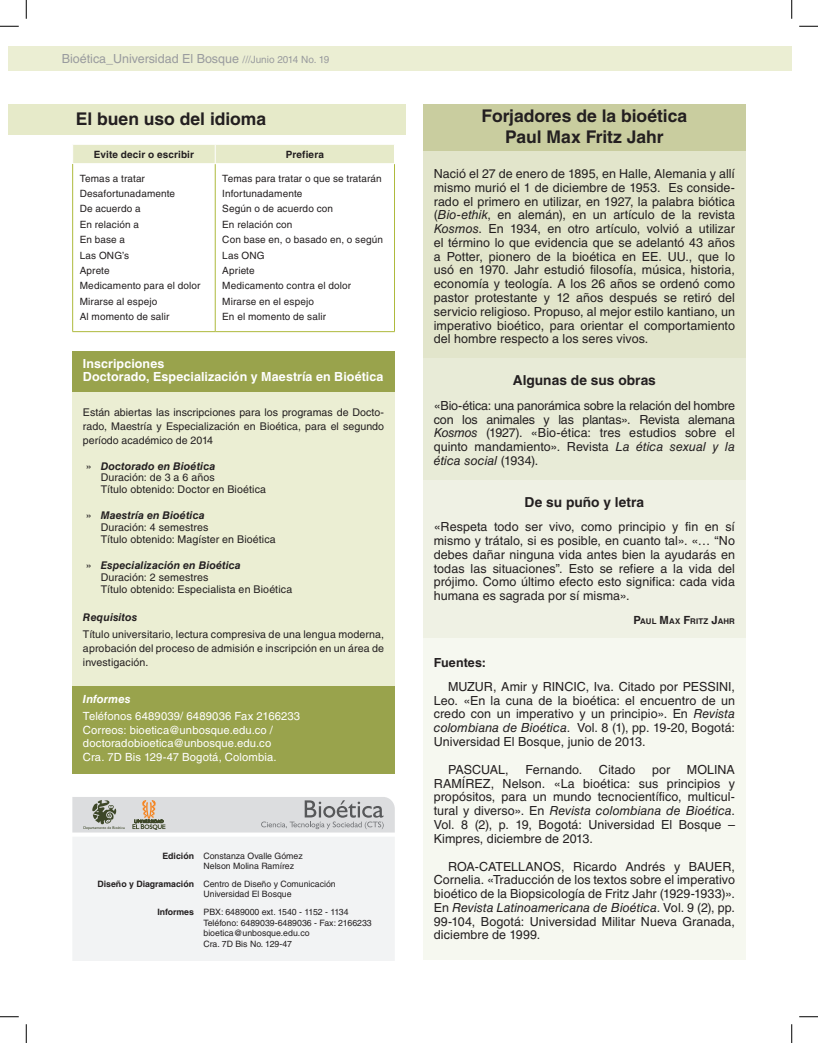
<style>
.page{position:relative;width:818px;height:1043px;background:#fff}
.page>*{position:absolute;margin:0;border:0;box-sizing:border-box;transform-origin:0 0}
.titulo{font:700 17.5px/21px "Helvetica LT Std";letter-spacing:-.005em;color:#231f20;text-align:center}
.nombre_libro{font:700 13.75px "Helvetica LT Std";color:#231f20}
.texto_corrido{font:12.5px/13.8px "Helvetica LT Std";letter-spacing:.005em;color:#231f20;text-align:justify}
.nombre_libro-2{font:700 12.5px/12.5px "Helvetica LT Std";letter-spacing:.005em;color:#fff}
.t1{font:12.5px "Helvetica LT Std";color:#999b9e}
.nombre_libro-3{font:700 12.5px "Helvetica LT Std";letter-spacing:.005em;color:#231f20}
.texto_corrido-2{font:11.25px/13.8px "Helvetica LT Std";letter-spacing:.01em;color:#fff}
.nombre_libro-4{font:italic 700 11.25px "Helvetica LT Std";letter-spacing:.005em;color:#fff}
.texto_corrido-3{font:10.62px/13.8px "Helvetica LT Std";letter-spacing:.01em;color:#231f20}
.nombre_libro-5{font:italic 700 10.62px "Helvetica LT Std";letter-spacing:.01em;color:#231f20}
.tabla{font:10px "Helvetica LT Std";letter-spacing:.015em;color:#231f20}
.tabla-2{font:700 10px "Helvetica LT Std";letter-spacing:.015em;color:#231f20}
.t2{font:8.75px/10.5px "Helvetica LT Std";color:#231f20}
.t3{font:700 8.75px "Helvetica LT Std";color:#231f20}
.texto_corrido-4{font:700 7.88px "Helvetica LT Std";letter-spacing:.02em;color:#231f20}
.s1{font-size:10px}
.s2{font-weight:400;font-style:normal}
.s3{font-weight:700}
.s4{font-style:italic}
.s5{font-size:11.25px}
</style>
<div class="page">
<div style="left:9px;top:46px;width:782px;height:24px;background:#ebeed3"></div>
<div style="left:423px;top:638px;width:322px;height:322px;background:#f6f8f0"></div>
<div style="left:423px;top:104px;width:322px;height:254px;background:#e2e5cb"></div>
<div style="left:423px;top:358px;width:322px;height:122px;background:#e8ebd7"></div>
<div style="left:423px;top:480px;width:322px;height:158px;background:#eff1e4"></div>
<div style="left:423px;top:104px;width:322px;height:46px;background:#c9cd9f"></div>
<div style="left:72px;top:365px;width:323px;height:337px;background:#ebeed3"></div>
<div style="left:72px;top:685px;width:323px;height:88px;background:#99a34c"></div>
<div style="left:72px;top:351px;width:323px;height:41px;background:#99a34c"></div>
<div style="left:9px;top:104px;width:397px;height:30px;background:#e6eac9"></div>
<hr style="left:215px;top:164px;width:1px;height:167px;background:#aeba3c">
<hr style="left:394px;top:164px;width:1px;height:167px;background:#aeba3c">
<hr style="left:72px;top:331px;width:143px;height:1px;background:#aeba3c">
<hr style="left:215px;top:331px;width:180px;height:1px;background:#aeba3c">
<div style="left:73px;top:145px;width:321px;height:18px;background:#e6eac9"></div>
<hr style="left:72px;top:164px;width:1px;height:167px;background:#aeba3c">
<div style="left:72px;top:836px;width:323px;height:124px;background:#f2f3f4"></div>
<svg style="left:72px;top:797px;width:323px;height:35px"></svg>
<svg style="left:0;top:25px;width:19px;height:2px"></svg>
<svg style="left:799px;top:25px;width:19px;height:2px"></svg>
<svg style="left:0;top:1016px;width:19px;height:1px"></svg>
<svg style="left:799px;top:1016px;width:19px;height:1px"></svg>
<svg style="left:25px;top:0;width:2px;height:19px"></svg>
<svg style="left:25px;top:1024px;width:2px;height:18px"></svg>
<svg style="left:791px;top:0;width:1px;height:19px"></svg>
<svg style="left:791px;top:1024px;width:1px;height:18px"></svg>
<p class="t1" style="left:62px;top:51px;width:269px">Bioética_Universidad El Bosque <span class="s1">///Junio 2014 No. 19</span></p>
<p class="titulo" style="left:76px;top:108px;width:192px">El buen uso del idioma</p>
<p class="tabla-2" style="left:94px;top:148px;width:102px">Evite decir o escribir</p>
<p class="tabla-2" style="left:286px;top:148px;width:40px">Prefiera</p>
<p class="tabla" style="left:80px;top:172px;width:67px">Temas a tratar</p>
<p class="tabla" style="left:80px;top:188px;width:97px">Desafortunadamente</p>
<p class="tabla" style="left:80px;top:203px;width:62px">De acuerdo a</p>
<p class="tabla" style="left:80px;top:218px;width:61px">En relación a</p>
<p class="tabla" style="left:80px;top:234px;width:47px">En base a</p>
<p class="tabla" style="left:80px;top:249px;width:51px">Las ONG’s</p>
<p class="tabla" style="left:80px;top:265px;width:31px">Aprete</p>
<p class="tabla" style="left:80px;top:280px;width:122px">Medicamento para el dolor</p>
<p class="tabla" style="left:80px;top:295px;width:79px">Mirarse al espejo</p>
<p class="tabla" style="left:80px;top:311px;width:91px">Al momento de salir</p>
<p class="tabla" style="left:222px;top:172px;width:161px">Temas para tratar o que se tratarán</p>
<p class="tabla" style="left:222px;top:188px;width:82px">Infortunadamente</p>
<p class="tabla" style="left:222px;top:203px;width:112px">Según o de acuerdo con</p>
<p class="tabla" style="left:222px;top:218px;width:72px">En relación con</p>
<p class="tabla" style="left:222px;top:234px;width:162px">Con base en, o basado en, o según</p>
<p class="tabla" style="left:222px;top:249px;width:44px">Las ONG</p>
<p class="tabla" style="left:222px;top:265px;width:34px">Apriete</p>
<p class="tabla" style="left:222px;top:280px;width:130px">Medicamento contra el dolor</p>
<p class="tabla" style="left:222px;top:295px;width:93px">Mirarse en el espejo</p>
<p class="tabla" style="left:222px;top:311px;width:105px">En el momento de salir</p>
<p class="nombre_libro-2" style="left:83px;top:357px;width:302px">Inscripciones<br>Doctorado, Especialización y Maestría en Bioética</p>
<p class="texto_corrido-3" style="left:83px;top:405px;width:303px;text-align:justify">Están abiertas las inscripciones para los programas de Docto&shy;rado, Maestría y Especialización en Bioética, para el segundo período académico de 2014</p>
<p class="nombre_libro-5" style="left:86px;top:459px;width:131px"><span class="s2">»</span> Doctorado en Bioética</p>
<p class="texto_corrido-3" style="left:101px;top:472px;width:167px;line-height:11.9px">Duración: de 3 a 6 años<br>Título obtenido: Doctor en Bioética</p>
<p class="nombre_libro-5" style="left:86px;top:509px;width:120px"><span class="s2">»</span> Maestría en Bioética</p>
<p class="texto_corrido-3" style="left:101px;top:521px;width:177px;line-height:11.9px">Duración: 4 semestres<br>Título obtenido: Magíster en Bioética</p>
<p class="nombre_libro-5" style="left:86px;top:559px;width:157px"><span class="s2">»</span> Especialización en Bioética</p>
<p class="texto_corrido-3" style="left:101px;top:571px;width:193px;line-height:11.9px">Duración: 2 semestres<br>Título obtenido: Especialista en Bioética</p>
<p class="nombre_libro-5" style="left:83px;top:610px;width:56px">Requisitos</p>
<p class="texto_corrido-3" style="left:83px;top:627px;width:303px;text-align:justify">Título universitario, lectura compresiva de una lengua moderna, aprobación del proceso de admisión e inscripción en un área de investigación.</p>
<p class="nombre_libro-4" style="left:83px;top:691px;width:49px">Informes</p>
<p class="texto_corrido-2" style="left:83px;top:709px;width:219px">Teléfonos 6489039/ 6489036 Fax 2166233<br>Correos: bioetica@unbosque.edu.co / doctoradobioetica@unbosque.edu.co<br>Cra. 7D Bis 129-47 Bogotá, Colombia.</p>
<p class="t2" style="left:203px;top:850px;width:101px;text-indent:-41px"><span class="s3">Edición</span> Constanza Ovalle Gómez<br>Nelson Molina Ramírez</p>
<p class="t2" style="left:203px;top:878px;width:134px">Centro de Diseño y Comunicación<br>Universidad El Bosque</p>
<p class="t2" style="left:203px;top:906px;width:170px">PBX: 6489000 ext. 1540 - 1152 - 1134<br>Teléfono: 6489039-6489036 - Fax: 2166233 bioetica@unbosque.edu.co<br>Cra. 7D Bis No. 129-47</p>
<p class="t3" style="left:97px;top:878px;width:98px">Diseño y Diagramación</p>
<p class="t3" style="left:157px;top:906px;width:38px">Informes</p>
<p class="titulo" style="left:481px;top:105px;width:207px">Forjadores de la bioética<br>Paul Max Fritz Jahr</p>
<p class="texto_corrido" style="left:434px;top:167px;width:303px">Nació el 27 de enero de 1895, en Halle, Alemania y allí mismo murió el 1 de diciembre de 1953. Es conside&shy;rado el primero en utilizar, en 1927, la palabra biótica (<span class="s4">Bio-ethik</span>, en alemán), en un artículo de la revista <span class="s4">Kosmos</span>. En 1934, en otro artículo, volvió a utilizar el término lo que evidencia que se adelantó 43 años a Potter, pionero de la bioética en EE. UU., que lo usó en 1970. Jahr estudió filosofía, música, historia, economía y teología. A los 26 años se ordenó como pastor protestante y 12 años después se retiró del servicio religioso. Propuso, al mejor estilo kantiano, un imperativo bioético, para orientar el comportamiento del hombre respecto a los seres vivos.</p>
<p class="nombre_libro" style="left:513px;top:372px;width:145px">Algunas de sus obras</p>
<p class="texto_corrido" style="left:434px;top:398px;width:303px">«Bio-ética: una panorámica sobre la relación del hombre con los animales y las plantas». Revista alemana <span class="s4">Kosmos</span> (1927). «Bio-ética: tres estudios sobre el quinto mandamiento». Revista <span class="s4">La ética sexual y la ética social</span> (1934).</p>
<p class="nombre_libro" style="left:524px;top:493px;width:121px">De su puño y letra</p>
<p class="texto_corrido" style="left:434px;top:520px;width:303px">«Respeta todo ser vivo, como principio y fin en sí mismo y trátalo, si es posible, en cuanto tal». «… “No debes dañar ninguna vida antes bien la ayudarás en todas las situaciones”. Esto se refiere a la vida del prójimo. Como último efecto esto significa: cada vida humana es sagrada por sí misma».</p>
<p class="texto_corrido-4" style="left:633px;top:617px;width:103px"><span class="s5">P</span>AUL <span class="s5">M</span>AX <span class="s5">F</span>RITZ <span class="s5">J</span>AHR</p>
<p class="nombre_libro-3" style="left:434px;top:654px;width:54px">Fuentes:</p>
<p class="texto_corrido" style="left:434px;top:679px;width:303px;text-indent:14px">MUZUR, Amir y RINCIC, Iva. Citado por PESSINI, Leo. «En la cuna de la bioética: el encuentro de un credo con un imperativo y un principio». En <span class="s4">Revista colombiana de Bioética</span>. Vol. 8 (1), pp. 19-20, Bogotá:<br>Universidad El Bosque, junio de 2013.</p>
<p class="texto_corrido" style="left:448px;top:762px;width:62px">PASCUAL,</p>
<p class="texto_corrido" style="left:525px;top:762px;width:58px">Fernando.</p>
<p class="texto_corrido" style="left:599px;top:762px;width:38px">Citado</p>
<p class="texto_corrido" style="left:652px;top:762px;width:20px">por</p>
<p class="texto_corrido" style="left:434px;top:762px;width:303px;text-indent:253px">MOLINA RAMÍREZ, Nelson. «La bioética: sus principios y propósitos, para un mundo tecnocientífico, multicul&shy;tural y diverso». En <span class="s4">Revista colombiana de Bioética</span>.<br>Vol. 8 (2), p. 19, Bogotá: Universidad El Bosque – Kimpres, diciembre de 2013.</p>
<p class="texto_corrido" style="left:434px;top:859px;width:303px;text-indent:14px">ROA-CATELLANOS, Ricardo Andrés y BAUER, Cornelia. «Traducción de los textos sobre el imperativo bioético de la Biopsicología de Fritz Jahr (1929-1933)».<br>En <span class="s4">Revista Latinoamericana de Bioética</span>. Vol. 9 (2), pp.<br>99-104, Bogotá: Universidad Militar Nueva Granada, diciembre de 1999.</p>
</div>
